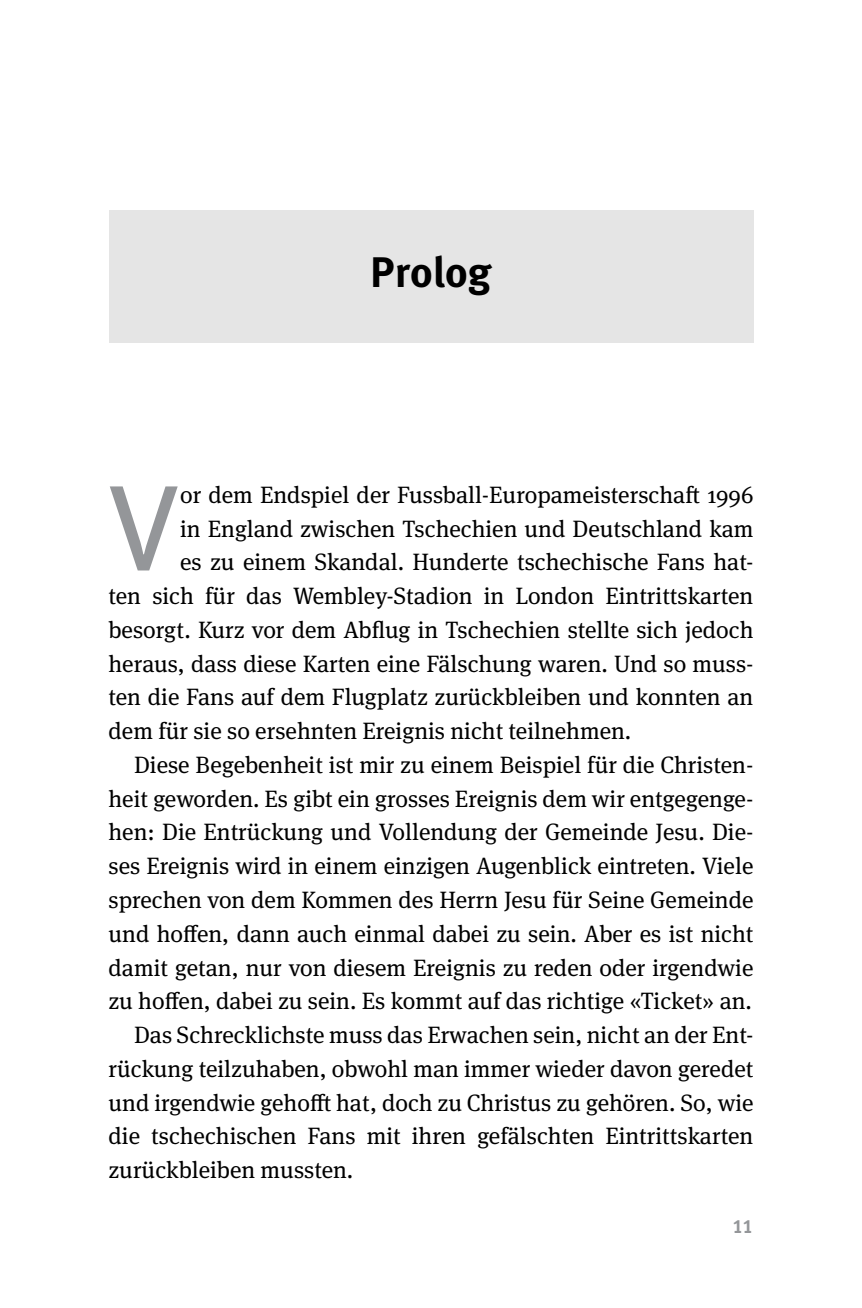
<style>
.page{position:relative;width:862px;height:1308px;background:#fff}
.page>*{position:absolute;margin:0;border:0;box-sizing:border-box;transform-origin:0 0}
.t1{font:121.5px "Meta OT";color:#949699}
.t2{font:700 42.75px "Meta OT";letter-spacing:-.01em;color:#000}
.t3{font:23.62px "Meta Serif OT";color:#000}
.t4{font:700 19.12px "Meta OT";color:#949699}
</style>
<div class="page">
<div style="left:108px;top:210px;width:645px;height:133px;background:#e5e5e5"></div>
<h2 class="t2" style="left:370px;top:245px;width:123px">Prolog</h2>
<h1 class="t1" style="left:108px;top:454px;width:72px">V</h1>
<p class="t3" style="left:180px;top:479px;width:574px">or dem Endspiel der Fussball-Europameisterschaft 1996</p>
<p class="t3" style="left:180px;top:513px;width:574px">in England zwischen Tschechien und Deutschland kam</p>
<p class="t3" style="left:180px;top:547px;width:574px">es zu einem Skandal. Hunderte tschechische Fans hat-</p>
<p class="t3" style="left:108px;top:581px;width:646px">ten sich für das Wembley-Stadion in London Eintrittskarten</p>
<p class="t3" style="left:108px;top:615px;width:646px">besorgt. Kurz vor dem Abflug in Tschechien stellte sich jedoch</p>
<p class="t3" style="left:108px;top:648px;width:646px">heraus, dass diese Karten eine Fälschung waren. Und so muss-</p>
<p class="t3" style="left:108px;top:682px;width:646px">ten die Fans auf dem Flugplatz zurückbleiben und konnten an</p>
<p class="t3" style="left:108px;top:716px;width:524px">dem für sie so ersehnten Ereignis nicht teilnehmen.</p>
<p class="t3" style="left:134px;top:750px;width:620px">Diese Begebenheit ist mir zu einem Beispiel für die Christen-</p>
<p class="t3" style="left:108px;top:783px;width:646px">heit geworden. Es gibt ein grosses Ereignis dem wir entgegenge-</p>
<p class="t3" style="left:108px;top:817px;width:646px">hen: Die Entrückung und Vollendung der Gemeinde Jesu. Die-</p>
<p class="t3" style="left:108px;top:851px;width:646px">ses Ereignis wird in einem einzigen Augenblick eintreten. Viele</p>
<p class="t3" style="left:108px;top:885px;width:646px">sprechen von dem Kommen des Herrn Jesu für Seine Gemeinde</p>
<p class="t3" style="left:108px;top:918px;width:646px">und hoffen, dann auch einmal dabei zu sein. Aber es ist nicht</p>
<p class="t3" style="left:108px;top:952px;width:646px">damit getan, nur von diesem Ereignis zu reden oder irgendwie</p>
<p class="t3" style="left:108px;top:986px;width:644px">zu hoffen, dabei zu sein. Es kommt auf das richtige «Ticket» an.</p>
<p class="t3" style="left:134px;top:1020px;width:620px">Das Schrecklichste muss das Erwachen sein, nicht an der Ent-</p>
<p class="t3" style="left:108px;top:1053px;width:646px">rückung teilzuhaben, obwohl man immer wieder davon geredet</p>
<p class="t3" style="left:108px;top:1087px;width:646px">und irgendwie gehofft hat, doch zu Christus zu gehören. So, wie</p>
<p class="t3" style="left:108px;top:1121px;width:646px">die tschechischen Fans mit ihren gefälschten Eintrittskarten</p>
<p class="t3" style="left:108px;top:1155px;width:246px">zurückbleiben mussten.</p>
<p class="t4" style="left:732px;top:1214px;width:22px">11</p>
</div>
